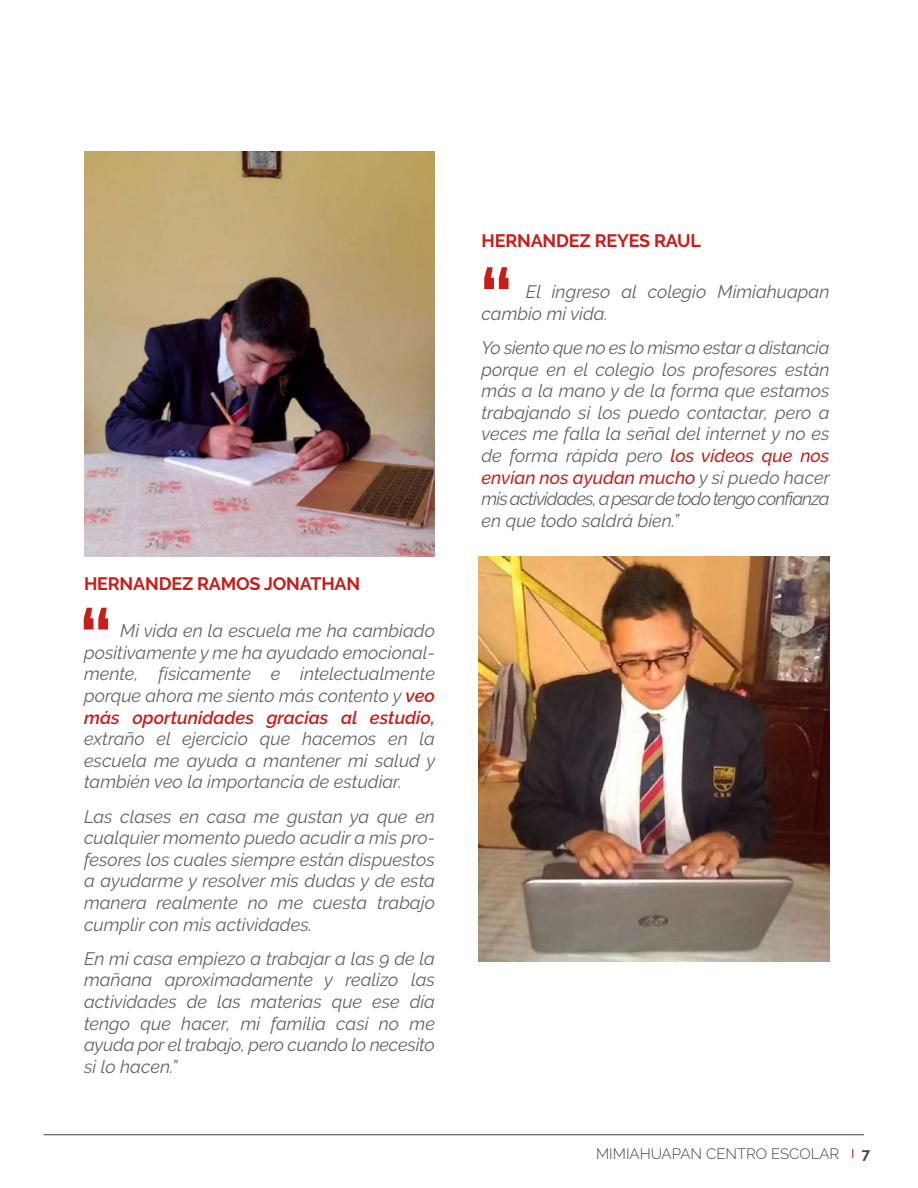
<style>
.page{position:relative;width:918px;height:1188px;background:#fff}
.page>*{position:absolute;margin:0;border:0;box-sizing:border-box;transform-origin:0 0}
.t1{font:600 90px "Raleway";color:#c81d1b}
.t2{font:italic 18px/21.6px "Raleway";color:#626363;text-align:justify}
.t3{font:700 18px "Raleway";letter-spacing:-.01em;color:#c81d1b}
.t4{font:300 15px "Raleway";color:#454244}
.t5{font:700 15px "Raleway";color:#454244}
.s1{font-weight:600;color:#c81d1b}
.s2{font-weight:500;color:#c81d1b}
</style>
<div class="page">
<hr style="left:44px;top:1134px;width:820px;height:1px;background:#454244">
<img style="left:84px;top:152px;width:351px;height:404px">
<img style="left:478px;top:556px;width:352px;height:406px">
<p class="t3" style="left:84px;top:574px;width:278px">HERNANDEZ RAMOS JONATHAN</p>
<h1 class="t1" style="left:78px;top:590px;width:36px">“</h1>
<p class="t2" style="left:84px;top:620px;width:352px;text-indent:36px">Mi vida en la escuela me ha cambiado positivamente y me ha ayudado emocional&shy;mente, físicamente e intelectualmente porque ahora me siento más contento y <span class="s1">veo más oportunidades gracias al estudio,</span></p>
<p class="t2" style="left:84px;top:728px;width:353px">extraño el ejercicio que hacemos en la escuela me ayuda a mantener mi salud y también veo la importancia de estudiar.</p>
<p class="t2" style="left:84px;top:805px;width:353px">Las clases en casa me gustan ya que en cualquier momento puedo acudir a mis pro&shy;fesores los cuales siempre están dispuestos a ayudarme y resolver mis dudas y de esta manera realmente no me cuesta trabajo cumplir con mis actividades.</p>
<p class="t2" style="left:84px;top:948px;width:353px">En mi casa empiezo a trabajar a las 9 de la mañana aproximadamente y realizo las actividades de las materias que ese día tengo que hacer, mi familia casi no me ayuda por el trabajo, pero cuando lo necesito si lo hacen.”</p>
<p class="t2" style="left:84px;top:620px;width:7px">“</p>
<p class="t3" style="left:481px;top:230px;width:221px">HERNANDEZ REYES RAUL</p>
<h1 class="t1" style="left:479px;top:250px;width:36px">“</h1>
<p class="t2" style="left:482px;top:281px;width:349px;text-indent:44px">El ingreso al colegio Mimiahuapan cambio mi vida.</p>
<p class="t2" style="left:482px;top:337px;width:350px">Yo siento que no es lo mismo estar a distancia porque en el colegio los profesores están más a la mano y de la forma que estamos trabajando si los puedo contactar, pero a veces me falla la señal del internet y no es de forma rápida pero <span class="s2">los vídeos que nos envían nos ayudan mucho</span> y si puedo hacer mis actividades, a pesar de todo tengo confianza en que todo saldrá bien.”</p>
<p class="t4" style="left:596px;top:1145px;width:245px">MIMIAHUAPAN CENTRO ESCOLAR</p>
<p class="t5" style="left:862px;top:1145px;width:10px">7</p>
</div>
